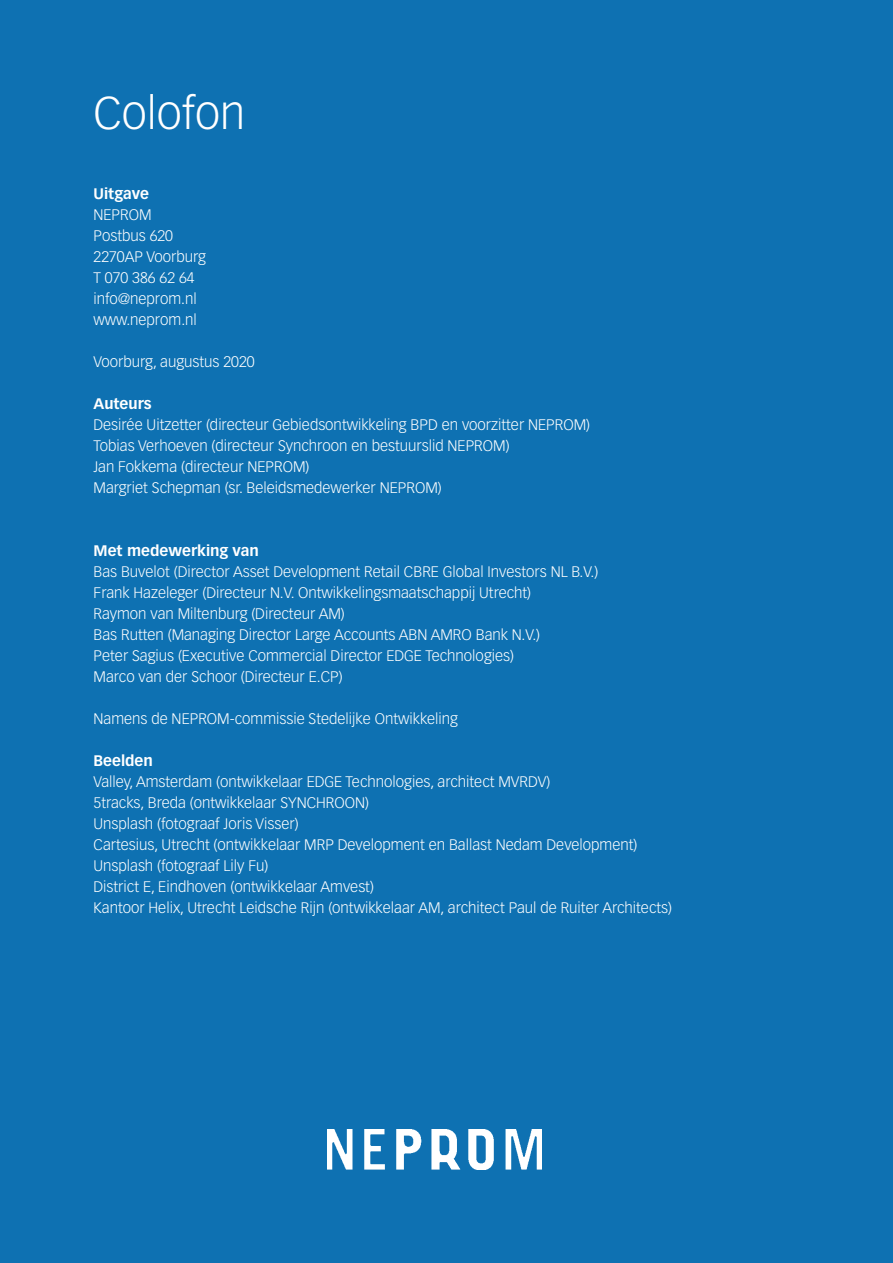
<style>
.page{position:relative;width:893px;height:1263px;background:#0e71b2}
.page>*{position:absolute;margin:0;border:0;box-sizing:border-box;transform-origin:0 0}
.Page_Section_Title{font:300 45px "Vectora LT Pro";color:#fff}
.Page_Section_Title-2{font:300 15px "Vectora LT Pro";color:#fff}
.Page_Section_Title-3{font:700 15px "Vectora LT Pro";color:#fff}
</style>
<div class="page">
<img style="left:327px;top:1129px;width:215px;height:40px">
<p class="Page_Section_Title" style="left:94px;top:85px;width:153px">Colofon</p>
<p class="Page_Section_Title-3" style="left:94px;top:184px;width:57px">Uitgave</p>
<p class="Page_Section_Title-2" style="left:94px;top:205px;width:60px">NEPROM</p>
<p class="Page_Section_Title-2" style="left:94px;top:226px;width:81px">Postbus 620</p>
<p class="Page_Section_Title-2" style="left:94px;top:247px;width:114px">2270AP Voorburg</p>
<p class="Page_Section_Title-2" style="left:94px;top:268px;width:103px">T 070 386 62 64</p>
<p class="Page_Section_Title-2" style="left:94px;top:289px;width:105px">info@neprom.nl</p>
<p class="Page_Section_Title-2" style="left:94px;top:310px;width:105px">www.neprom.nl</p>
<p class="Page_Section_Title-2" style="left:94px;top:352px;width:163px">Voorburg, augustus 2020</p>
<p class="Page_Section_Title-3" style="left:94px;top:394px;width:60px">Auteurs</p>
<p class="Page_Section_Title-2" style="left:94px;top:415px;width:498px">Desirée Uitzetter (directeur Gebiedsontwikkeling BPD en voorzitter NEPROM)</p>
<p class="Page_Section_Title-2" style="left:94px;top:436px;width:418px">Tobias Verhoeven (directeur Synchroon en bestuurslid NEPROM)</p>
<p class="Page_Section_Title-2" style="left:94px;top:457px;width:217px">Jan Fokkema (directeur NEPROM)</p>
<p class="Page_Section_Title-2" style="left:94px;top:478px;width:350px">Margriet Schepman (sr. Beleidsmedewerker NEPROM)</p>
<p class="Page_Section_Title-3" style="left:94px;top:541px;width:167px">Met medewerking van</p>
<p class="Page_Section_Title-2" style="left:94px;top:562px;width:506px">Bas Buvelot (Director Asset Development Retail CBRE Global Investors NL B.V.)</p>
<p class="Page_Section_Title-2" style="left:94px;top:583px;width:439px">Frank Hazeleger (Directeur N.V. Ontwikkelingsmaatschappij Utrecht)</p>
<p class="Page_Section_Title-2" style="left:94px;top:604px;width:253px">Raymon van Miltenburg (Directeur AM)</p>
<p class="Page_Section_Title-2" style="left:94px;top:625px;width:448px">Bas Rutten (Managing Director Large Accounts ABN AMRO Bank N.V.)</p>
<p class="Page_Section_Title-2" style="left:94px;top:646px;width:422px">Peter Sagius (Executive Commercial Director EDGE Technologies)</p>
<p class="Page_Section_Title-2" style="left:94px;top:667px;width:251px">Marco van der Schoor (Directeur E.CP)</p>
<p class="Page_Section_Title-2" style="left:94px;top:709px;width:366px">Namens de NEPROM-commissie Stedelijke Ontwikkeling</p>
<p class="Page_Section_Title-3" style="left:94px;top:751px;width:61px">Beelden</p>
<p class="Page_Section_Title-2" style="left:94px;top:772px;width:458px">Valley, Amsterdam (ontwikkelaar EDGE Technologies, architect MVRDV)</p>
<p class="Page_Section_Title-2" style="left:94px;top:793px;width:277px">5tracks, Breda (ontwikkelaar SYNCHROON)</p>
<p class="Page_Section_Title-2" style="left:94px;top:814px;width:207px">Unsplash (fotograaf Joris Visser)</p>
<p class="Page_Section_Title-2" style="left:94px;top:835px;width:545px">Cartesius, Utrecht (ontwikkelaar MRP Development en Ballast Nedam Development)</p>
<p class="Page_Section_Title-2" style="left:94px;top:856px;width:176px">Unsplash (fotograaf Lily Fu)</p>
<p class="Page_Section_Title-2" style="left:94px;top:877px;width:282px">District E, Eindhoven (ontwikkelaar Amvest)</p>
<p class="Page_Section_Title-2" style="left:94px;top:898px;width:580px">Kantoor Helix, Utrecht Leidsche Rijn (ontwikkelaar AM, architect Paul de Ruiter Architects)</p>
</div>
